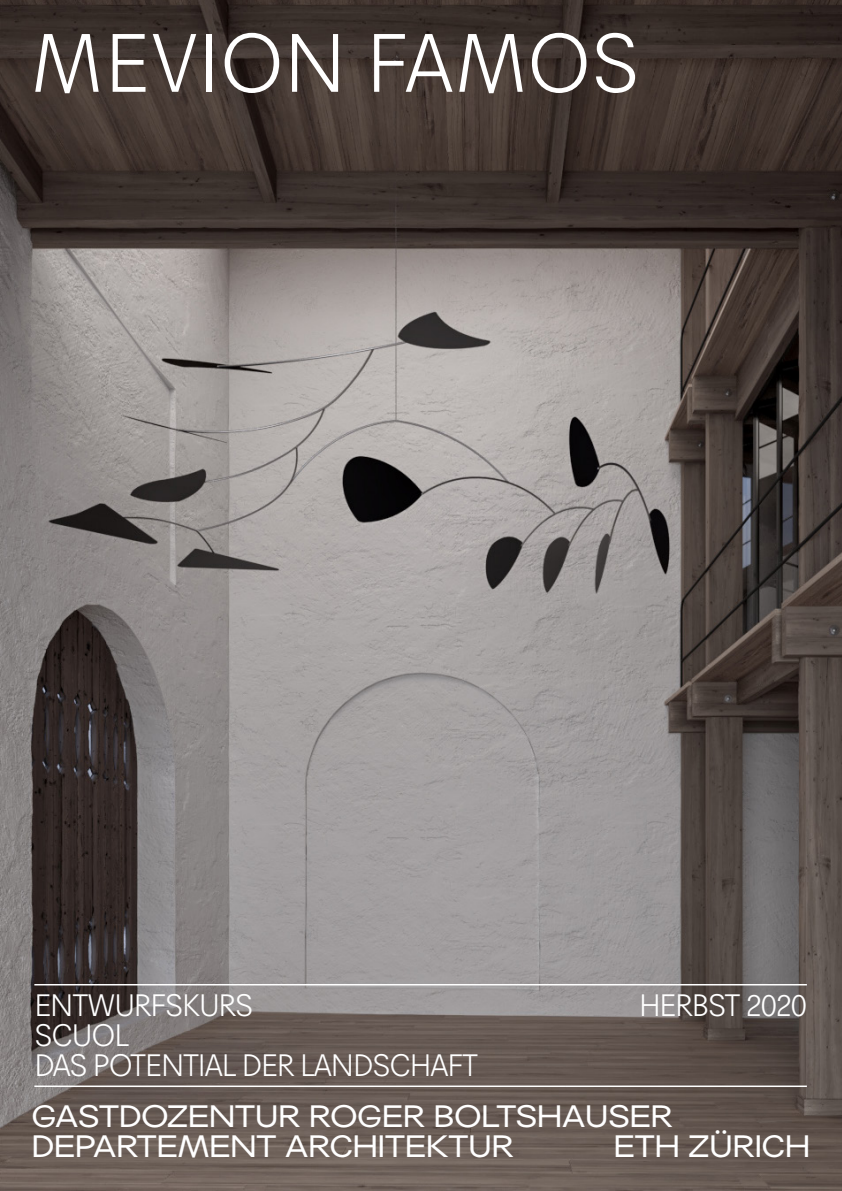
<style>
.page{position:relative;width:842px;height:1191px;background:#fff}
.page>*{position:absolute;margin:0;border:0;box-sizing:border-box;transform-origin:0 0}
.EPFL_A3_Light_30pt{font:300 80px "Agipo";color:#fff}
.EPFL_Extended_63pt{font:30px "Agipo Reg Ext";color:#fff}
.EPFL_A3_Light_30pt-2{font:300 30px "Agipo";letter-spacing:-.04em;color:#fff}
</style>
<div class="page">
<img style="left:0;top:0;width:842px;height:1190px">
<hr style="left:34px;top:984px;width:531px;height:1px;background:#fff">
<hr style="left:34px;top:1085px;width:531px;height:2px;background:#fff">
<hr style="left:565px;top:984px;width:242px;height:1px;background:#fff">
<hr style="left:565px;top:1085px;width:242px;height:2px;background:#fff">
<p class="EPFL_A3_Light_30pt" style="left:29px;top:2px;width:612px">MEVION FAMOS</p>
<p class="EPFL_A3_Light_30pt-2" style="left:34px;top:982px;width:221px">ENTWURFSKURS</p>
<p class="EPFL_A3_Light_30pt-2" style="left:34px;top:1012px;width:97px">SCUOL</p>
<p class="EPFL_A3_Light_30pt-2" style="left:34px;top:1042px;width:445px">DAS POTENTIAL DER LANDSCHAFT</p>
<p class="EPFL_A3_Light_30pt-2" style="left:639px;top:982px;width:169px">HERBST 2020</p>
<p class="EPFL_Extended_63pt" style="left:32px;top:1093px;width:642px">GASTDOZENTUR ROGER BOLTSHAUSER</p>
<p class="EPFL_Extended_63pt" style="left:32px;top:1123px;width:483px">DEPARTEMENT ARCHITEKTUR</p>
<p class="EPFL_Extended_63pt" style="left:614px;top:1123px;width:198px">ETH ZÜRICH</p>
</div>
